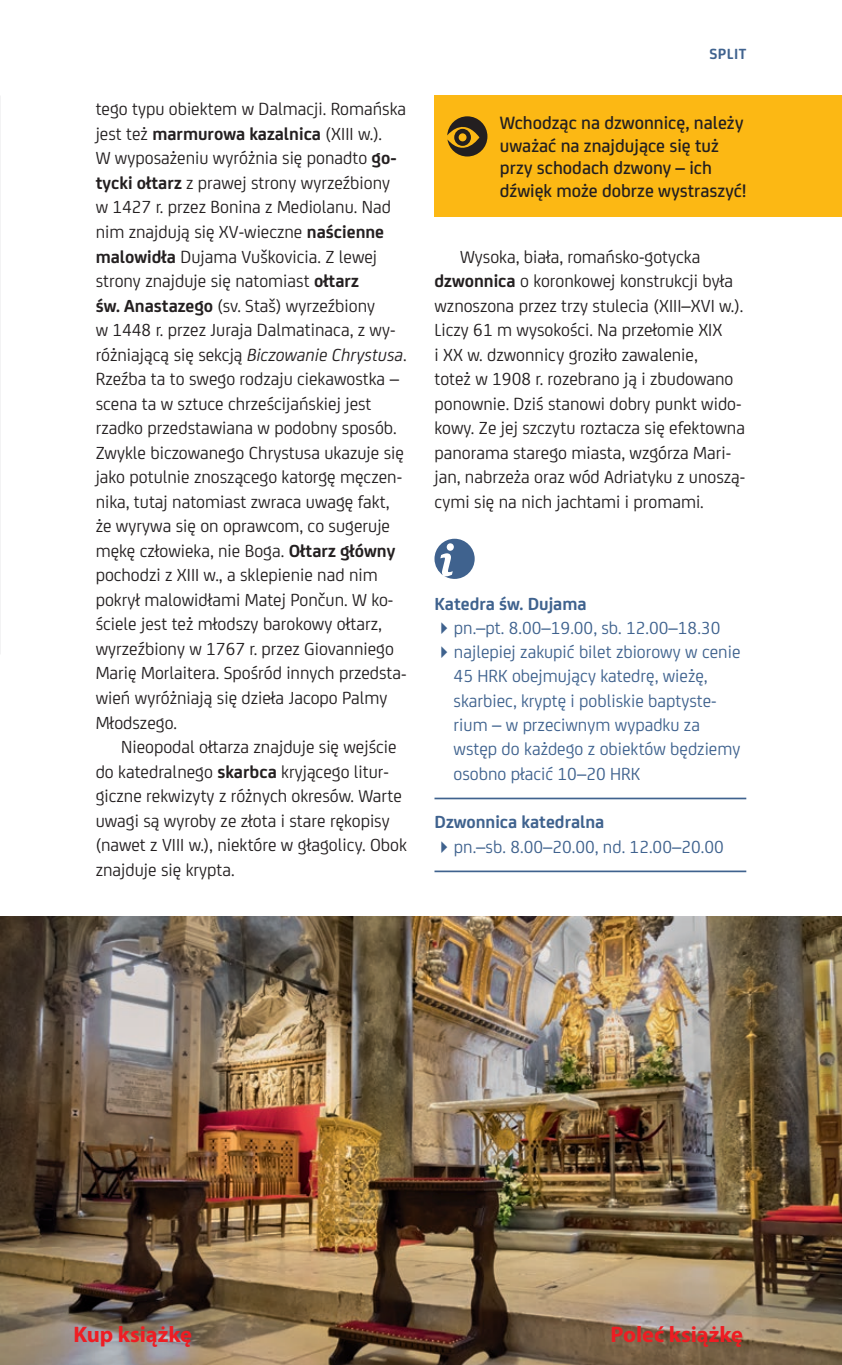
<style>
.page{position:relative;width:842px;height:1365px;background:#fff}
.page>*{position:absolute;margin:0;border:0;box-sizing:border-box;transform-origin:0 0}
.t1{font:700 22.5px "Myriad Pro";color:#ee1d23}
.t2{font:500 19.12px/22.5px "FS Joey";color:#231f20}
.t3{font:18.68px/24.5px "FS Joey";color:#231f20}
.t4{font:18.68px/24.3px "FS Joey";color:#3f628e}
.t5{font:700 18.68px "FS Joey";color:#3f628e}
.t6{font:700 15.75px "FS Joey";color:#3f628e}
.s1{font-weight:700}
.s2{font-style:italic}
</style>
<div class="page">
<hr style="left:434px;top:798px;width:312px;height:1px;background:#3f628e">
<hr style="left:434px;top:870px;width:312px;height:2px;background:#3f628e">
<svg style="left:434px;top:539px;width:41px;height:40px"></svg>
<img style="left:0;top:916px;width:842px;height:449px">
<div style="left:434px;top:96px;width:408px;height:121px;background:#fcb814"></div>
<svg style="left:447px;top:116px;width:40px;height:41px"></svg>
<p class="t3" style="left:96px;top:96px;width:313px">tego typu obiektem w Dalmacji. Romańska jest też <span class="s1">marmurowa kazalnica</span> (XIII w.).<br>W wyposażeniu wyróżnia się ponadto <span class="s1">go&shy;tycki ołtarz</span> z prawej strony wyrzeźbiony w 1427 r. przez Bonina z Mediolanu. Nad nim znajdują się XV-wieczne <span class="s1">naścienne malowidła</span> Dujama Vuškovicia. Z lewej strony znajduje się natomiast <span class="s1">ołtarz<br>św. Anastazego</span> (sv. Staš) wyrzeźbiony<br>w 1448 r. przez Juraja Dalmatinaca, z wy&shy;różniającą się sekcją <span class="s2">Biczowanie Chrystusa</span>.<br>Rzeźba ta to swego rodzaju ciekawostka – scena ta w sztuce chrześcijańskiej jest rzadko przedstawiana w podobny sposób.<br>Zwykle biczowanego Chrystusa ukazuje się jako potulnie znoszącego katorgę męczen&shy;nika, tutaj natomiast zwraca uwagę fakt, że wyrywa się on oprawcom, co sugeruje mękę człowieka, nie Boga. <span class="s1">ołtarz główny </span>pochodzi z XIII w., a sklepienie nad nim pokrył malowidłami Matej Pončun. W ko&shy;ściele jest też młodszy barokowy ołtarz, wyrzeźbiony w 1767 r. przez Giovanniego Marię Morlaitera. Spośród innych przedsta&shy;wień wyróżniają się dzieła Jacopo Palmy Młodszego.</p>
<p class="t3" style="left:96px;top:733px;width:313px;text-indent:26px">Nieopodal ołtarza znajduje się wejście do katedralnego <span class="s1">skarbca</span> kryjącego litur&shy;giczne rekwizyty z różnych okresów. Warte uwagi są wyroby ze złota i stare rękopisy (nawet z VIII w.), niektóre w głagolicy. Obok znajduje się krypta.</p>
<p class="t6" style="left:709px;top:42px;width:38px">Split</p>
<p class="t2" style="left:500px;top:110px;width:248px">Wchodząc na dzwonnicę, należy uważać na znajdujące się tuż przy schodach dzwony – ich dźwięk może dobrze wystraszyć!</p>
<p class="t3" style="left:434px;top:243px;width:312px;text-indent:26px">Wysoka, biała, romańsko-gotycka <span class="s1">dzwonnica</span> o koronkowej konstrukcji była wznoszona przez trzy stulecia (XIII–XVI w.).<br>Liczy 61 m wysokości. Na przełomie XIX<br>i XX w. dzwonnicy groziło zawalenie,<br>toteż w 1908 r. rozebrano ją i zbudowano ponownie. Dziś stanowi dobry punkt wido&shy;kowy. Ze jej szczytu roztacza się efektowna panorama starego miasta, wzgórza Mari&shy;jan, nabrzeża oraz wód Adriatyku z unoszą&shy;cymi się na nich jachtami i promami.</p>
<p class="t5" style="left:434px;top:589px;width:154px">katedra św. Dujama</p>
<p class="t4" style="left:454px;top:614px;width:288px">pn.–pt. 8.00–19.00, sb. 12.00–18.30 najlepiej zakupić bilet zbiorowy w cenie 45 HRK obejmujący katedrę, wieżę, skarbiec, kryptę i pobliskie baptyste&shy;rium – w przeciwnym wypadku za wstęp do każdego z obiektów będziemy osobno płacić 10–20 HRK</p>
<p class="t5" style="left:434px;top:808px;width:171px">Dzwonnica katedralna</p>
<p class="t4" style="left:454px;top:833px;width:271px">pn.–sb. 8.00–20.00, nd. 12.00–20.00</p>
<p class="t1" style="left:73px;top:1320px;width:120px">Kup książkę</p>
<p class="t1" style="left:610px;top:1320px;width:134px">Poleć książkę</p>
</div>
